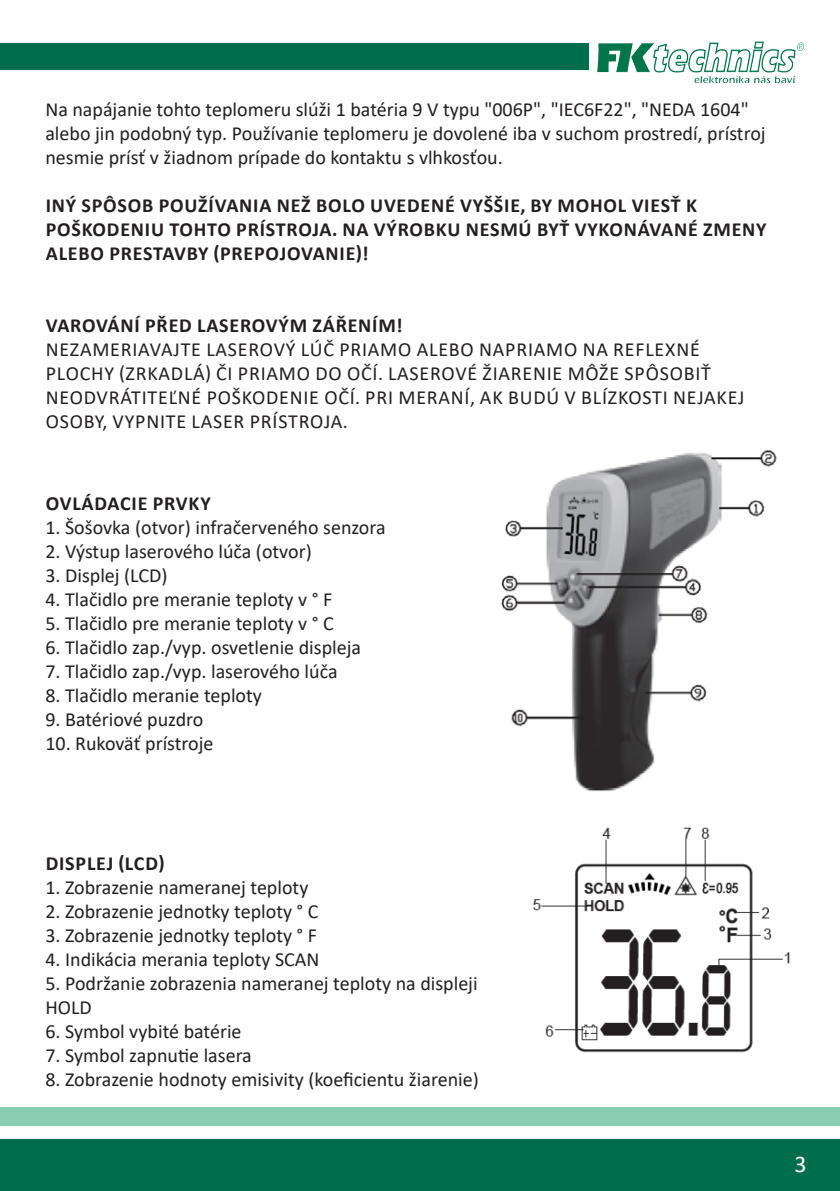
<style>
.page{position:relative;width:840px;height:1191px;background:#fff}
.page>*{position:absolute;margin:0;border:0;box-sizing:border-box;transform-origin:0 0}
.t1{font:24px "Calibri";color:#fff}
.t2{font:20px/24px "Calibri";color:#231f20}
.t3{font:20px/24px "Calibri";letter-spacing:.04em;color:#231f20}
.t4{font:700 20px/24px "Calibri";letter-spacing:.04em;color:#231f20}
</style>
<div class="page">
<img style="left:588px;top:41px;width:216px;height:42px">
<div style="left:0;top:44px;width:587px;height:26px;background:#006e4a"></div>
<div style="left:0;top:1140px;width:839px;height:51px;background:#006e4a"></div>
<div style="left:0;top:1107px;width:839px;height:18px;background:#89ceb4"></div>
<img style="left:501px;top:450px;width:276px;height:342px">
<img style="left:533px;top:827px;width:257px;height:226px">
<p class="t2" style="left:45px;top:97px;width:721px">Na napájanie tohto teplomeru slúži 1 batéria 9 V typu "006P", "IEC6F22", "NEDA 1604" alebo jin podobný typ. Používanie teplomeru je dovolené iba v suchom prostredí, prístroj nesmie prísť v žiadnom prípade do kontaktu s vlhkosťou.</p>
<p class="t4" style="left:46px;top:193px;width:722px">INÝ SPÔSOB POUŽÍVANIA NEŽ BOLO UVEDENÉ VYŠŠIE, BY MOHOL VIESŤ K<br>POŠKODENIU TOHTO PRÍSTROJA. NA VÝROBKU NESMÚ BYŤ VYKONÁVANÉ ZMENY<br>ALEBO PRESTAVBY (PREPOJOVANIE)!</p>
<p class="t4" style="left:46px;top:313px;width:358px">VAROVÁNÍ PŘED LASEROVÝM ZÁŘENÍM!</p>
<p class="t3" style="left:46px;top:337px;width:700px">NEZAMERIAVAJTE LASEROVÝ LÚČ PRIAMO ALEBO NAPRIAMO NA REFLEXNÉ PLOCHY (ZRKADLÁ) ČI PRIAMO DO OČÍ. LASEROVÉ ŽIARENIE MÔŽE SPÔSOBIŤ NEODVRÁTITEĽNÉ POŠKODENIE OČÍ. PRI MERANÍ, AK BUDÚ V BLÍZKOSTI NEJAKEJ OSOBY, VYPNITE LASER PRÍSTROJA.</p>
<p class="t4" style="left:46px;top:491px;width:166px">OVLÁDACIE PRVKY</p>
<p class="t2" style="left:45px;top:515px;width:341px">1. Šošovka (otvor) infračerveného senzora</p>
<p class="t2" style="left:45px;top:539px;width:268px">2. Výstup laserového lúča (otvor)</p>
<p class="t2" style="left:45px;top:563px;width:124px">3. Displej (LCD)</p>
<p class="t2" style="left:45px;top:587px;width:288px">4. Tlačidlo pre meranie teploty v ° F</p>
<p class="t2" style="left:45px;top:611px;width:290px">5. Tlačidlo pre meranie teploty v ° C</p>
<p class="t2" style="left:45px;top:635px;width:317px">6. Tlačidlo zap./vyp. osvetlenie displeja</p>
<p class="t2" style="left:45px;top:659px;width:293px">7. Tlačidlo zap./vyp. laserového lúča</p>
<p class="t2" style="left:45px;top:683px;width:218px">8. Tlačidlo meranie teploty</p>
<p class="t2" style="left:45px;top:707px;width:159px">9. Batériové puzdro</p>
<p class="t2" style="left:45px;top:731px;width:169px">10. Rukoväť prístroje</p>
<p class="t4" style="left:46px;top:851px;width:120px">DISPLEJ (LCD)</p>
<p class="t2" style="left:45px;top:875px;width:264px">1. Zobrazenie nameranej teploty</p>
<p class="t2" style="left:45px;top:899px;width:274px">2. Zobrazenie jednotky teploty ° C</p>
<p class="t2" style="left:45px;top:923px;width:273px">3. Zobrazenie jednotky teploty ° F</p>
<p class="t2" style="left:45px;top:947px;width:275px">4. Indikácia merania teploty SCAN</p>
<p class="t2" style="left:45px;top:971px;width:433px">5. Podržanie zobrazenia nameranej teploty na displeji<br>HOLD</p>
<p class="t2" style="left:45px;top:1019px;width:197px">6. Symbol vybité batérie</p>
<p class="t2" style="left:45px;top:1043px;width:208px">7. Symbol zapnutie lasera</p>
<p class="t2" style="left:45px;top:1067px;width:434px">8. Zobrazenie hodnoty emisivity (koeficientu žiarenie)</p>
<p class="t1" style="left:794px;top:1147px;width:14px">3</p>
</div>
